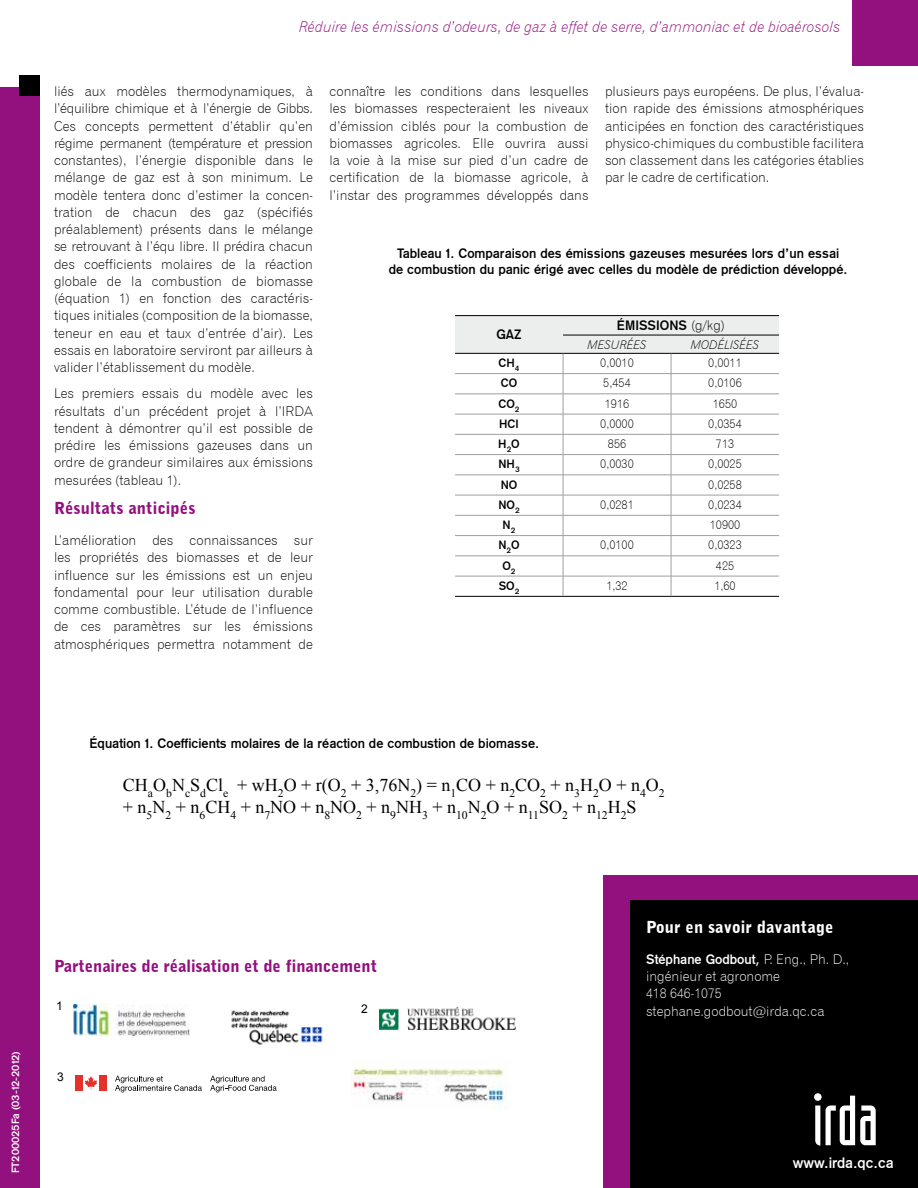
<style>
.page{position:relative;width:918px;height:1188px;background:#fff}
.page>*{position:absolute;margin:0;border:0;box-sizing:border-box;transform-origin:0 0}
.t1{font:18px/21.6px "Times New Roman";color:#000}
.t2{font:900 16.5px "Bell Gothic BT";color:#93117e}
.t3{font:900 16.5px "Bell Gothic BT";letter-spacing:.01em;color:#fff}
.t4{font:15px "Gothic 720 BT Light Italic B";color:#93117e}
.t5{font:15px "Gothic 725 BT Bold A";color:#fff}
.t6{font:13.5px/17.2px "Gothic 720 BT Light B";color:#000;text-align:justify}
.t7{font:13.5px/16.2px "Gothic 725 BT Bold A";color:#000;text-align:center}
.t8{font:13.5px/17.2px "Gothic 720 BT Light B";color:#fff}
.t9{font:13.5px "Gothic 725 BT Bold A";color:#fff}
.t10{font:12px "Gothic 720 BT Light B";color:#000}
.t11{font:12px "Gothic 725 BT Bold A";color:#000}
.t12{font:12px "Gothic 720 BT Light Italic B";color:#000}
.t13{font:12px "Arial";color:#000}
.t14{font:10.5px "Gothic 725 BT Bold A";color:#fff}
.s1{font-family:"Gothic 720 BT Light B"}
</style>
<div class="page">
<img style="left:74px;top:1004px;width:116px;height:31px">
<div style="left:853px;top:0;width:65px;height:65px;background:#93117e"></div>
<div style="left:603px;top:875px;width:315px;height:313px;background:#93117e"></div>
<div style="left:630px;top:900px;width:288px;height:288px;background:#000"></div>
<svg style="left:815px;top:1105px;width:5px;height:41px"></svg>
<svg style="left:826px;top:1096px;width:50px;height:49px"></svg>
<div style="left:814px;top:1093px;width:8px;height:8px;background:#fff;border-radius:50%"></div>
<div style="left:0;top:87px;width:40px;height:1101px;background:#93117e"></div>
<div style="left:20px;top:76px;width:20px;height:20px;background:#000"></div>
<svg style="left:85px;top:1076px;width:12px;height:14px"></svg>
<div style="left:75px;top:1075px;width:8px;height:16px;background:#e4312b"></div>
<div style="left:99px;top:1075px;width:8px;height:16px;background:#e4312b"></div>
<svg style="left:210px;top:1076px;width:67px;height:16px"></svg>
<svg style="left:115px;top:1076px;width:87px;height:16px"></svg>
<img style="left:380px;top:1008px;width:136px;height:21px">
<img style="left:231px;top:1010px;width:92px;height:35px">
<img style="left:351px;top:1061px;width:156px;height:49px">
<hr style="left:563px;top:315px;width:108px;height:1px;background:#000">
<hr style="left:671px;top:315px;width:108px;height:1px;background:#000">
<hr style="left:455px;top:315px;width:108px;height:1px;background:#000">
<hr style="left:455px;top:596px;width:108px;height:1px;background:#000">
<hr style="left:563px;top:596px;width:108px;height:1px;background:#000">
<hr style="left:671px;top:596px;width:108px;height:1px;background:#000">
<svg style="left:455px;top:316px;width:324px;height:280px"></svg>
<p class="t4" style="left:299px;top:18px;width:543px">Réduire les émissions d’odeurs, de gaz à effet de serre, d’ammoniac et de bioaérosols</p>
<p class="t6" style="left:54px;top:83px;width:261px">liés aux modèles thermodynamiques, à l’équilibre chimique et à l’énergie de Gibbs.<br>Ces concepts permettent d’établir qu’en régime permanent (température et pression constantes), l’énergie disponible dans le mélange de gaz est à son minimum. Le modèle tentera donc d’estimer la concen&shy;tration de chacun des gaz (spécifiés préalablement) présents dans le mélange se retrouvant à l’équ libre. Il prédira chacun des coefficients molaires de la réaction globale de la combustion de biomasse (équation 1) en fonction des caractéris&shy;tiques initiales (composition de la biomasse, teneur en eau et taux d’entrée d’air). Les essais en laboratoire serviront par ailleurs à valider l’établissement du modèle.</p>
<p class="t6" style="left:54px;top:385px;width:261px">Les premiers essais du modèle avec les résultats d’un précédent projet à l’IRDA tendent à démontrer qu’il est possible de prédire les émissions gazeuses dans un ordre de grandeur similaires aux émissions mesurées (tableau 1).</p>
<p class="t2" style="left:54px;top:498px;width:143px">Résultats anticipés</p>
<p class="t6" style="left:54px;top:532px;width:261px">L’amélioration des connaissances sur les propriétés des biomasses et de leur influence sur les émissions est un enjeu fondamental pour leur utilisation durable comme combustible. L’étude de l’influence de ces paramètres sur les émissions atmosphériques permettra notamment de</p>
<p class="t6" style="left:329px;top:83px;width:261px">connaître les conditions dans lesquelles les biomasses respecteraient les niveaux d’émission ciblés pour la combustion de biomasses agricoles. Elle ouvrira aussi la voie à la mise sur pied d’un cadre de certification de la biomasse agricole, à l’instar des programmes développés dans</p>
<p class="t6" style="left:605px;top:83px;width:260px">plusieurs pays européens. De plus, l’évalua&shy;tion rapide des émissions atmosphériques anticipées en fonction des caractéristiques physico-chimiques du combustible facilitera son classement dans les catégories établies par le cadre de certification.</p>
<p class="t7" style="left:389px;top:245px;width:460px">Tableau 1. Comparaison des émissions gazeuses mesurées lors d’un essai de combustion du panic érigé avec celles du modèle de prédiction développé.</p>
<p class="t7" style="left:496px;top:327px;width:27px">gaz</p>
<p class="t7" style="left:617px;top:318px;width:110px">Émissions <span class="s1">(g/kg)</span></p>
<p class="t12" style="left:587px;top:337px;width:61px">Mesurées</p>
<p class="t12" style="left:691px;top:337px;width:70px">Modélisées</p>
<p class="t11" style="left:499px;top:356px;width:22px">CH<sub>4</sub></p>
<p class="t10" style="left:600px;top:355px;width:35px">0,0010</p>
<p class="t10" style="left:708px;top:355px;width:35px">0,0011</p>
<p class="t11" style="left:501px;top:376px;width:17px">CO</p>
<p class="t10" style="left:603px;top:376px;width:29px">5,454</p>
<p class="t10" style="left:708px;top:376px;width:35px">0,0106</p>
<p class="t11" style="left:499px;top:397px;width:23px">CO<sub>2</sub></p>
<p class="t10" style="left:605px;top:396px;width:26px">1916</p>
<p class="t10" style="left:713px;top:396px;width:26px">1650</p>
<p class="t11" style="left:499px;top:417px;width:19px">HCI</p>
<p class="t10" style="left:600px;top:416px;width:35px">0,0000</p>
<p class="t10" style="left:708px;top:416px;width:35px">0,0354</p>
<p class="t11" style="left:498px;top:437px;width:22px">H<sub>2</sub>O</p>
<p class="t10" style="left:608px;top:436px;width:20px">856</p>
<p class="t10" style="left:716px;top:436px;width:20px">713</p>
<p class="t11" style="left:498px;top:457px;width:23px">NH<sub>3</sub></p>
<p class="t10" style="left:600px;top:457px;width:35px">0,0030</p>
<p class="t10" style="left:708px;top:457px;width:35px">0,0025</p>
<p class="t11" style="left:501px;top:478px;width:9px">NO</p>
<p class="t10" style="left:708px;top:477px;width:35px">0,0258</p>
<p class="t11" style="left:498px;top:498px;width:23px">NO <sub>2</sub></p>
<p class="t10" style="left:600px;top:497px;width:35px">0,0281</p>
<p class="t10" style="left:708px;top:497px;width:35px">0,0234</p>
<p class="t11" style="left:503px;top:518px;width:14px">N<sub>2</sub></p>
<p class="t10" style="left:710px;top:517px;width:32px">10900</p>
<p class="t11" style="left:498px;top:538px;width:22px">N<sub>2</sub>O</p>
<p class="t10" style="left:600px;top:538px;width:35px">0,0100</p>
<p class="t10" style="left:708px;top:538px;width:35px">0,0323</p>
<p class="t11" style="left:502px;top:559px;width:15px">O<sub>2</sub></p>
<p class="t10" style="left:716px;top:558px;width:20px">425</p>
<p class="t11" style="left:499px;top:579px;width:22px">SO<sub>2</sub></p>
<p class="t10" style="left:606px;top:578px;width:23px">1,32</p>
<p class="t10" style="left:714px;top:578px;width:23px">1,60</p>
<p class="t7" style="left:90px;top:735px;width:451px">Équation 1. Coefficients molaires de la réaction de combustion de biomasse.</p>
<h1 class="t1" style="left:123px;top:774px;width:543px">CH<sub>a</sub>O<sub>b</sub>N<sub>c</sub>S<sub>d</sub>Cl<sub>e</sub> + wH<sub>2</sub>O + r(O<sub>2</sub> + 3,76N<sub>2</sub>) = n<sub>1</sub>CO + n<sub>2</sub>CO<sub>2</sub> + n<sub>3</sub>H<sub>2</sub>O + n<sub>4</sub>O<sub>2 </sub>+ n<sub>5</sub>N<sub>2</sub> + n<sub>6</sub>CH<sub>4</sub> + n<sub>7</sub>NO + n<sub>8</sub>NO<sub>2</sub> + n<sub>9</sub>NH<sub>3</sub> + n<sub>10</sub>N<sub>2</sub>O + n<sub>11</sub>SO<sub>2</sub> + n<sub>12</sub>H<sub>2</sub>S</h1>
<p class="t14" style="left:10px;top:1173px;width:124px;rotate:-90deg">FT200025Fa (03-12-2012)</p>
<p class="t2" style="left:54px;top:955px;width:325px">Partenaires de réalisation et de financement</p>
<p class="t13" style="left:56px;top:997px;width:8px">1</p>
<p class="t13" style="left:361px;top:1001px;width:8px">2</p>
<p class="t13" style="left:57px;top:1069px;width:8px">3</p>
<p class="t3" style="left:646px;top:917px;width:189px">Pour en savoir davantage</p>
<p class="t9" style="left:646px;top:952px;width:205px">Stéphane Godbout, <span class="s1">P. Eng., Ph. D.,</span></p>
<p class="t8" style="left:646px;top:968px;width:180px">ingénieur et agronome<br>418 646-1075 stephane.godbout@irda.qc.ca</p>
<p class="t5" style="left:793px;top:1155px;width:102px">www.irda.qc.ca</p>
</div>
